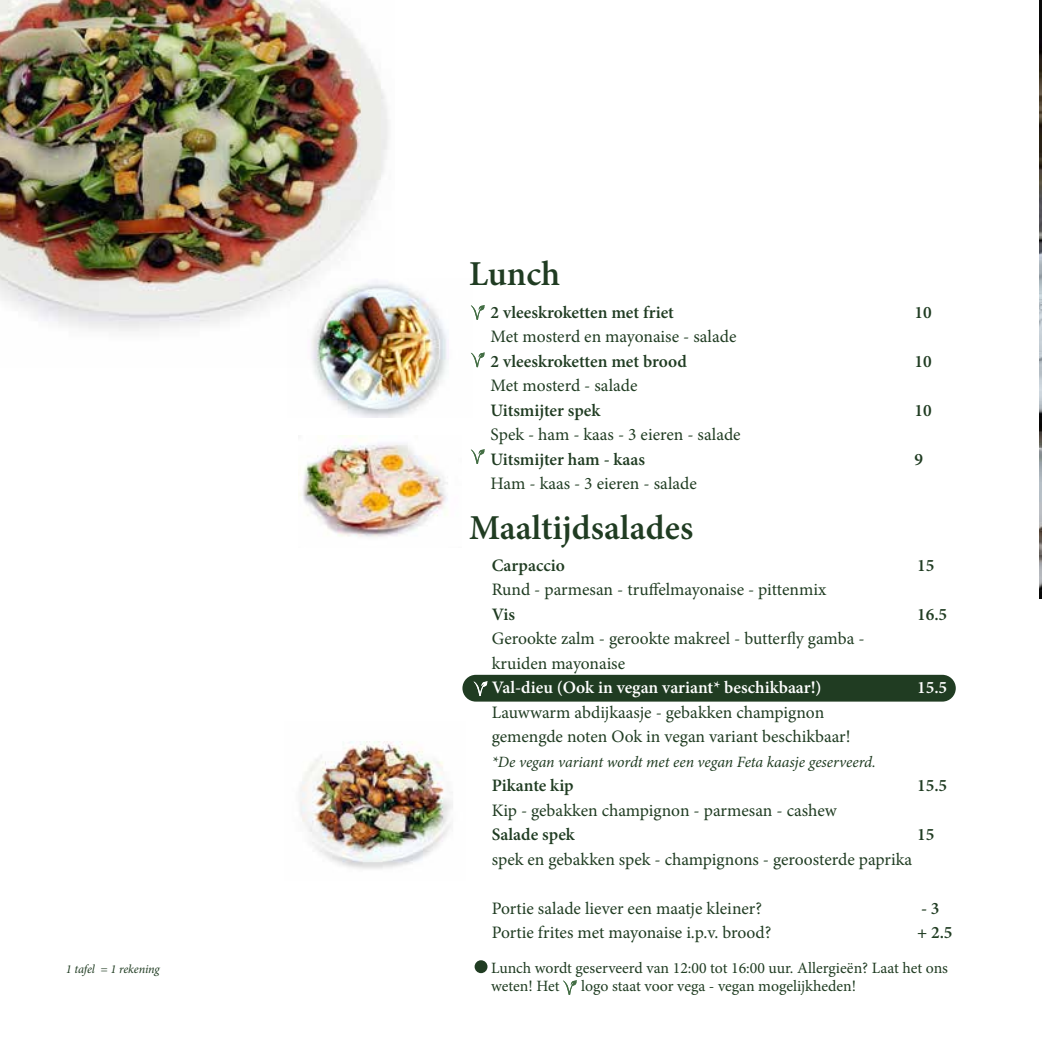
<style>
.page{position:relative;width:1042px;height:1042px;background:#fff}
.page>*{position:absolute;margin:0;border:0;box-sizing:border-box;transform-origin:0 0}
.t1{font:600 35px "Minion Pro";color:#203c22}
.t2{font:17.5px/24.5px "Minion Pro";color:#203c22}
.t3{font:600 17.5px "Minion Pro";color:#203c22}
.t4{font:600 17.5px "Minion Pro";color:#fff}
.t5{font:15.75px/18.9px "Minion Pro";color:#203c22}
.t6{font:italic 15.75px "Minion Pro";letter-spacing:-.005em;color:#203c22}
.t7{font:italic 12.25px "Minion Pro";letter-spacing:-.015em;color:#203c22}
</style>
<div class="page">
<div style="left:462px;top:675px;width:494px;height:26px;background:#203c22;border-radius:13px"></div>
<img style="left:299px;top:435px;width:149px;height:103px">
<svg style="left:473px;top:681px;width:14px;height:15px"></svg>
<svg style="left:563px;top:980px;width:14px;height:15px"></svg>
<div style="left:474px;top:960px;width:13px;height:13px;background:#203c22;border-radius:50%"></div>
<img style="left:0;top:0;width:389px;height:331px">
<img style="left:288px;top:279px;width:183px;height:138px">
<svg style="left:471px;top:305px;width:14px;height:15px"></svg>
<svg style="left:471px;top:352px;width:14px;height:15px"></svg>
<svg style="left:471px;top:449px;width:14px;height:15px"></svg>
<img style="left:300px;top:741px;width:153px;height:128px">
<img style="left:1040px;top:0;width:2px;height:599px">
<p class="t7" style="left:66px;top:960px;width:95px">1 tafel = 1 rekening</p>
<h1 class="t1" style="left:469px;top:250px;width:92px">Lunch</h1>
<p class="t3" style="left:491px;top:300px;width:185px">2 vleeskroketten met friet</p>
<p class="t3" style="left:914px;top:300px;width:19px">10</p>
<p class="t2" style="left:491px;top:324px;width:247px">Met mosterd en mayonaise - salade</p>
<p class="t3" style="left:491px;top:349px;width:198px">2 vleeskroketten met brood</p>
<p class="t3" style="left:914px;top:349px;width:19px">10</p>
<p class="t2" style="left:491px;top:373px;width:148px">Met mosterd - salade</p>
<p class="t3" style="left:491px;top:398px;width:111px">Uitsmijter spek</p>
<p class="t3" style="left:914px;top:398px;width:19px">10</p>
<p class="t2" style="left:491px;top:422px;width:252px">Spek - ham - kaas - 3 eieren - salade</p>
<p class="t3" style="left:491px;top:447px;width:156px">Uitsmijter ham - kaas</p>
<p class="t3" style="left:914px;top:447px;width:10px">9</p>
<p class="t2" style="left:491px;top:471px;width:208px">Ham - kaas - 3 eieren - salade</p>
<h1 class="t1" style="left:469px;top:504px;width:226px">Maaltijdsalades</h1>
<p class="t3" style="left:492px;top:553px;width:75px">Carpaccio</p>
<p class="t3" style="left:917px;top:553px;width:19px">15</p>
<p class="t2" style="left:492px;top:578px;width:336px">Rund - parmesan - truffelmayonaise - pittenmix</p>
<p class="t3" style="left:492px;top:602px;width:25px">Vis</p>
<p class="t3" style="left:917px;top:602px;width:32px">16.5</p>
<p class="t2" style="left:492px;top:627px;width:374px">Gerookte zalm - gerookte makreel - butterfly gamba - kruiden mayonaise</p>
<p class="t4" style="left:492px;top:676px;width:331px">Val-dieu (Ook in vegan variant* beschikbaar!)</p>
<p class="t4" style="left:917px;top:676px;width:32px">15.5</p>
<p class="t2" style="left:492px;top:700px;width:360px">Lauwwarm abdijkaasje - gebakken champignon gemengde noten Ook in vegan variant beschikbaar!</p>
<p class="t6" style="left:492px;top:751px;width:386px">*De vegan variant wordt met een vegan Feta kaasje geserveerd.</p>
<p class="t3" style="left:492px;top:773px;width:83px">Pikante kip</p>
<p class="t3" style="left:917px;top:773px;width:32px">15.5</p>
<p class="t2" style="left:492px;top:798px;width:347px">Kip - gebakken champignon - parmesan - cashew</p>
<p class="t3" style="left:492px;top:822px;width:85px">Salade spek</p>
<p class="t3" style="left:917px;top:822px;width:19px">15</p>
<p class="t2" style="left:492px;top:847px;width:422px">spek en gebakken spek - champignons - geroosterde paprika</p>
<p class="t2" style="left:492px;top:896px;width:272px">Portie salade liever een maatje kleiner?</p>
<p class="t3" style="left:921px;top:896px;width:20px">- 3</p>
<p class="t2" style="left:492px;top:920px;width:281px">Portie frites met mayonaise i.p.v. brood?</p>
<p class="t3" style="left:917px;top:920px;width:37px">+ 2.5</p>
<p class="t5" style="left:491px;top:958px;width:458px">Lunch wordt geserveerd van 12:00 tot 16:00 uur. Allergieën? Laat het ons weten! Het</p>
<p class="t5" style="left:581px;top:977px;width:276px">logo staat voor vega - vegan mogelijkheden!</p>
</div>
